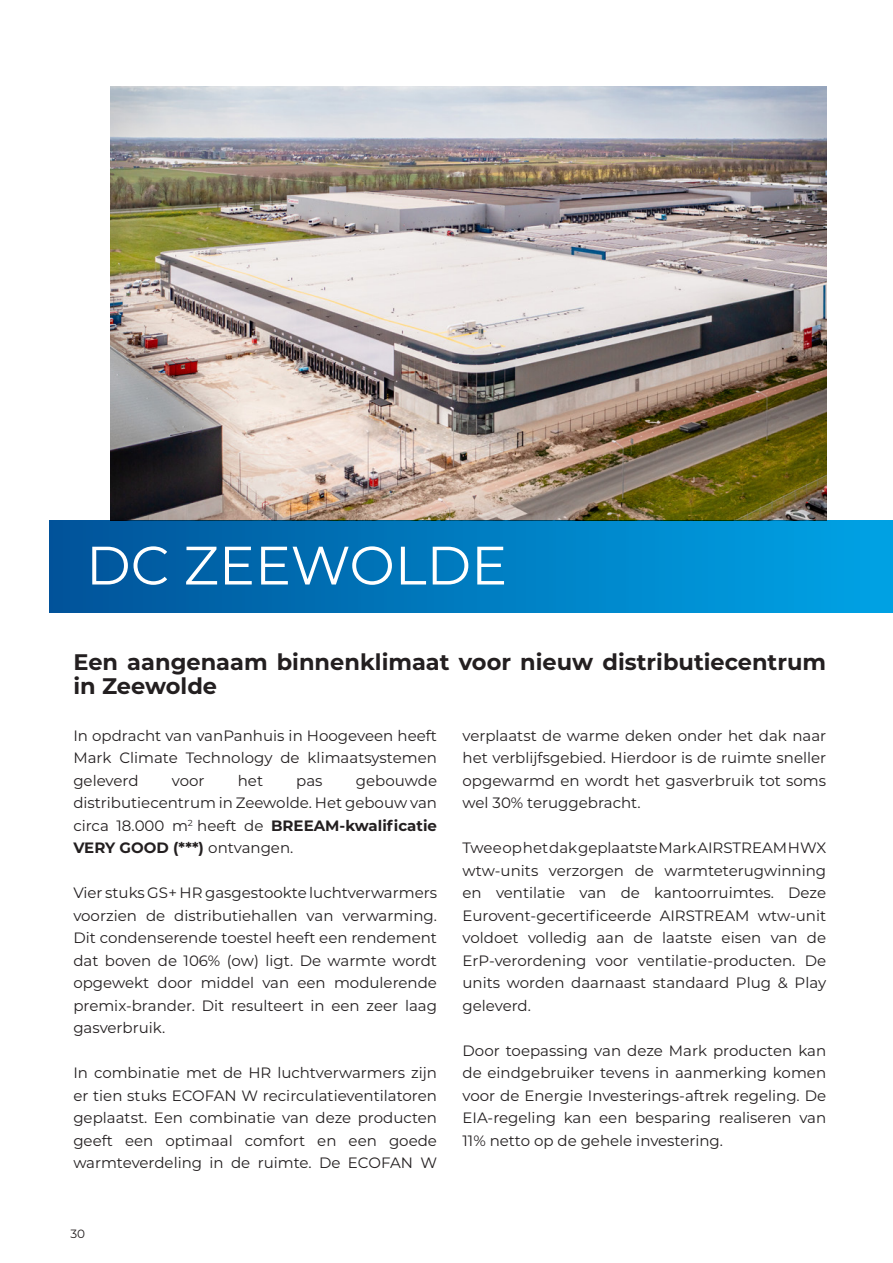
<style>
.page{position:relative;width:893px;height:1263px;background:#fff}
.page>*{position:absolute;margin:0;border:0;box-sizing:border-box;transform-origin:0 0}
.t1{font:54px "Montserrat";color:#fff}
.t2{font:700 22.5px/24px "Montserrat";color:#231f20}
.t3{font:15px/22.5px "Montserrat";color:#231f20;text-align:justify}
.t4{font:12px "Montserrat";color:#231f20}
.s1{font-weight:700}
</style>
<div class="page">
<img style="left:111px;top:86px;width:715px;height:434px">
<div style="left:49px;top:520px;width:844px;height:92px;background:linear-gradient(to right,#015399,#00a4e6)"></div>
<p class="t1" style="left:86px;top:528px;width:423px">DC ZEEWOLDE</p>
<p class="t2" style="left:73px;top:649px;width:754px">Een aangenaam binnenklimaat voor nieuw distributiecentrum in Zeewolde</p>
<p class="t3" style="left:73px;top:723px;width:365px">In opdracht van vanPanhuis in Hoogeveen heeft Mark Climate Technology de klimaatsystemen geleverd</p>
<p class="t3" style="left:73px;top:768px;width:365px;text-indent:282px">gebouwde distributiecentrum in Zeewolde. Het gebouw van circa 18.000 m<sup>2</sup> heeft de <span class="s1">BREEAM-kwalificatie VERY GOOD (***)</span> ontvangen.</p>
<p class="t3" style="left:73px;top:881px;width:365px">Vier stuks GS+ HR gasgestookte luchtverwarmers voorzien de distributiehallen van verwarming.<br>Dit condenserende toestel heeft een rendement dat boven de 106% (ow) ligt. De warmte wordt opgewekt door middel van een modulerende premix-brander. Dit resulteert in een zeer laag gasverbruik.</p>
<p class="t3" style="left:73px;top:1061px;width:365px">In combinatie met de HR luchtverwarmers zijn er tien stuks ECOFAN W recirculatieventilatoren geplaatst. Een combinatie van deze producten geeft een optimaal comfort en een goede warmteverdeling in de ruimte. De ECOFAN W</p>
<p class="t3" style="left:172px;top:768px;width:34px">voor</p>
<p class="t3" style="left:238px;top:768px;width:27px">het</p>
<p class="t3" style="left:296px;top:768px;width:28px">pas</p>
<p class="t4" style="left:70px;top:1226px;width:16px">30</p>
<p class="t3" style="left:463px;top:723px;width:365px">verplaatst de warme deken onder het dak naar het verblijfsgebied. Hierdoor is de ruimte sneller opgewarmd en wordt het gasverbruik tot soms wel 30% teruggebracht.</p>
<p class="t3" style="left:463px;top:836px;width:365px">Twee op het dak geplaatste Mark AIRSTREAM HWX wtw-units verzorgen de warmteterugwinning en ventilatie van de kantoorruimtes. Deze Eurovent-gecertificeerde AIRSTREAM wtw-unit voldoet volledig aan de laatste eisen van de ErP-verordening voor ventilatie-producten. De units worden daarnaast standaard Plug &amp; Play geleverd.</p>
<p class="t3" style="left:463px;top:1038px;width:365px">Door toepassing van deze Mark producten kan de eindgebruiker tevens in aanmerking komen voor de Energie Investerings-aftrek regeling. De EIA-regeling kan een besparing realiseren van 11% netto op de gehele investering.</p>
</div>
